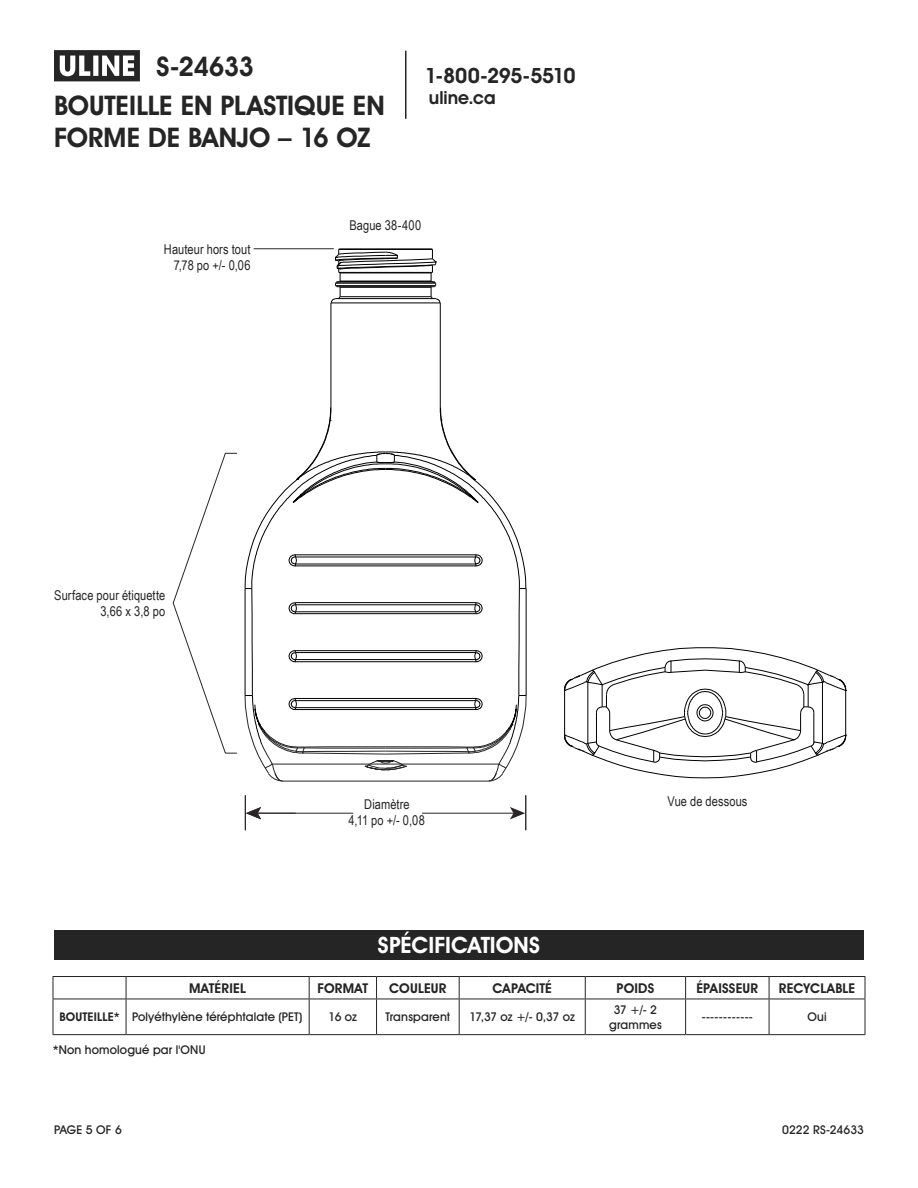
<style>
.page{position:relative;width:918px;height:1188px;background:#fff}
.page>*{position:absolute;margin:0;border:0;box-sizing:border-box;transform-origin:0 0}
.t1{font:700 27px/38.7px "Uline Two Knine";color:#252525}
.t2{font:700 22.5px "Uline Two Knine";color:#fff}
.t3{font:700 21px "Uline Two Knine";letter-spacing:-.02em;color:#252525}
.t4{font:700 18px "Uline Two Knine";color:#252525}
.t5{font:13.5px/16.2px "Arial Narrow";letter-spacing:.01em;color:#252525;text-align:right}
.t6{font:700 13.5px "Uline Two Knine";letter-spacing:.015em;color:#252525}
.t7{font:12px/14.4px "Uline Two Knine";letter-spacing:.01em;color:#252525;text-align:center}
.s1{font-weight:700}
</style>
<div class="page">
<hr style="left:405px;top:51px;width:1px;height:68px;background:#252525">
<svg style="left:54px;top:50px;width:86px;height:31px"></svg>
<hr style="left:254px;top:248px;width:79px;height:1px;background:#292627">
<hr style="left:257px;top:813px;width:96px;height:1px;background:#292627">
<svg style="left:246px;top:807px;width:15px;height:12px"></svg>
<hr style="left:245px;top:795px;width:1px;height:35px;background:#292627">
<hr style="left:422px;top:813px;width:92px;height:1px;background:#292627">
<svg style="left:510px;top:807px;width:15px;height:12px"></svg>
<hr style="left:525px;top:795px;width:1px;height:35px;background:#292627">
<svg style="left:173px;top:453px;width:64px;height:301px"></svg>
<svg style="left:564px;top:647px;width:283px;height:131px"></svg>
<hr style="left:440px;top:303px;width:1px;height:104px;background:#010102">
<hr style="left:331px;top:303px;width:1px;height:104px;background:#010102">
<svg style="left:244px;top:407px;width:283px;height:375px"></svg>
<svg style="left:322px;top:248px;width:119px;height:56px"></svg>
<div style="left:54px;top:930px;width:810px;height:30px;background:#252525"></div>
<hr style="left:53px;top:976px;width:73px;height:1px;background:#252525">
<svg style="left:53px;top:977px;width:1px;height:22px"></svg>
<hr style="left:126px;top:976px;width:183px;height:1px;background:#252525">
<svg style="left:126px;top:977px;width:1px;height:22px"></svg>
<hr style="left:309px;top:976px;width:68px;height:1px;background:#252525">
<svg style="left:309px;top:977px;width:1px;height:22px"></svg>
<hr style="left:377px;top:976px;width:82px;height:1px;background:#252525">
<svg style="left:376px;top:977px;width:1px;height:22px"></svg>
<hr style="left:459px;top:976px;width:126px;height:1px;background:#252525">
<svg style="left:459px;top:977px;width:1px;height:22px"></svg>
<hr style="left:585px;top:976px;width:101px;height:1px;background:#252525">
<svg style="left:585px;top:977px;width:1px;height:22px"></svg>
<hr style="left:686px;top:976px;width:83px;height:1px;background:#252525">
<svg style="left:685px;top:977px;width:1px;height:22px"></svg>
<hr style="left:769px;top:976px;width:96px;height:1px;background:#252525">
<svg style="left:769px;top:977px;width:1px;height:22px"></svg>
<svg style="left:865px;top:977px;width:1px;height:22px"></svg>
<hr style="left:53px;top:999px;width:1px;height:35px;background:#252525">
<hr style="left:126px;top:999px;width:1px;height:35px;background:#252525">
<hr style="left:309px;top:999px;width:1px;height:35px;background:#252525">
<hr style="left:376px;top:999px;width:1px;height:35px;background:#252525">
<hr style="left:459px;top:999px;width:1px;height:35px;background:#252525">
<hr style="left:585px;top:999px;width:1px;height:35px;background:#252525">
<hr style="left:685px;top:999px;width:1px;height:35px;background:#252525">
<hr style="left:769px;top:999px;width:1px;height:35px;background:#252525">
<hr style="left:865px;top:999px;width:1px;height:35px;background:#252525">
<hr style="left:53px;top:1034px;width:73px;height:1px;background:#252525">
<hr style="left:126px;top:1034px;width:183px;height:1px;background:#252525">
<hr style="left:309px;top:1034px;width:68px;height:1px;background:#252525">
<hr style="left:377px;top:1034px;width:82px;height:1px;background:#252525">
<hr style="left:459px;top:1034px;width:126px;height:1px;background:#252525">
<hr style="left:585px;top:1034px;width:101px;height:1px;background:#252525">
<hr style="left:686px;top:1034px;width:83px;height:1px;background:#252525">
<hr style="left:769px;top:1034px;width:96px;height:1px;background:#252525">
<hr style="left:53px;top:999px;width:73px;height:1px;background:#252525">
<hr style="left:126px;top:999px;width:183px;height:1px;background:#252525">
<hr style="left:309px;top:999px;width:68px;height:1px;background:#252525">
<hr style="left:377px;top:999px;width:82px;height:1px;background:#252525">
<hr style="left:459px;top:999px;width:126px;height:1px;background:#252525">
<hr style="left:585px;top:999px;width:101px;height:1px;background:#252525">
<hr style="left:686px;top:999px;width:83px;height:1px;background:#252525">
<hr style="left:769px;top:999px;width:96px;height:1px;background:#252525">
<h1 class="t1" style="left:54px;top:47px;width:332px;text-indent:103px">S-24633<br>BOUTEILLE EN PLASTIQUE EN</h1>
<h1 class="t1" style="left:54px;top:118px;width:318px">FORME DE BANJO – 16 OZ</h1>
<h3 class="t3" style="left:425px;top:63px;width:152px">1-800-295-5510</h3>
<h3 class="t4" style="left:429px;top:86px;width:68px">uline.ca</h3>
<p class="t5" style="left:164px;top:241px;width:88px">Hauteur hors tout<br>7,78 po +/- 0,06</p>
<p class="t5" style="left:349px;top:217px;width:73px">Bague 38-400</p>
<p class="t5" style="left:54px;top:586px;width:113px">Surface pour étiquette<br>3,66 x 3,8 po</p>
<p class="t5" style="left:364px;top:796px;width:47px">Diamètre</p>
<p class="t5" style="left:668px;top:793px;width:82px">Vue de dessous</p>
<p class="t5" style="left:348px;top:812px;width:78px">4,11 po +/- 0,08</p>
<h2 class="t2" style="left:378px;top:931px;width:164px">SPÉCIFICATIONS</h2>
<p class="t6" style="left:189px;top:980px;width:59px">MATÉRIEL</p>
<p class="t6" style="left:318px;top:980px;width:52px">FORMAT</p>
<p class="t6" style="left:389px;top:980px;width:59px">COULEUR</p>
<p class="t6" style="left:492px;top:980px;width:61px">CAPACITÉ</p>
<p class="t6" style="left:617px;top:980px;width:39px">POIDS</p>
<p class="t6" style="left:696px;top:980px;width:63px">ÉPAISSEUR</p>
<p class="t6" style="left:779px;top:980px;width:78px">RECYCLABLE</p>
<p class="t7" style="left:59px;top:1010px;width:245px"><span class="s1">BOUTEILLE*</span> Polyéthylène téréphtalate (PET)</p>
<p class="t7" style="left:329px;top:1010px;width:30px">16 oz</p>
<p class="t7" style="left:385px;top:1010px;width:66px">Transparent</p>
<p class="t7" style="left:470px;top:1010px;width:107px">17,37 oz +/- 0,37 oz</p>
<p class="t7" style="left:609px;top:1003px;width:54px">37 +/- 2 grammes</p>
<p class="t7" style="left:702px;top:1010px;width:53px">------------</p>
<p class="t7" style="left:807px;top:1010px;width:21px">Oui</p>
<p class="t7" style="left:53px;top:1042px;width:154px">*Non homologué par l'ONU</p>
<p class="t7" style="left:54px;top:1122px;width:69px">PAGE 5 OF 6</p>
<p class="t7" style="left:782px;top:1122px;width:83px">0222 RS-24633</p>
</div>
